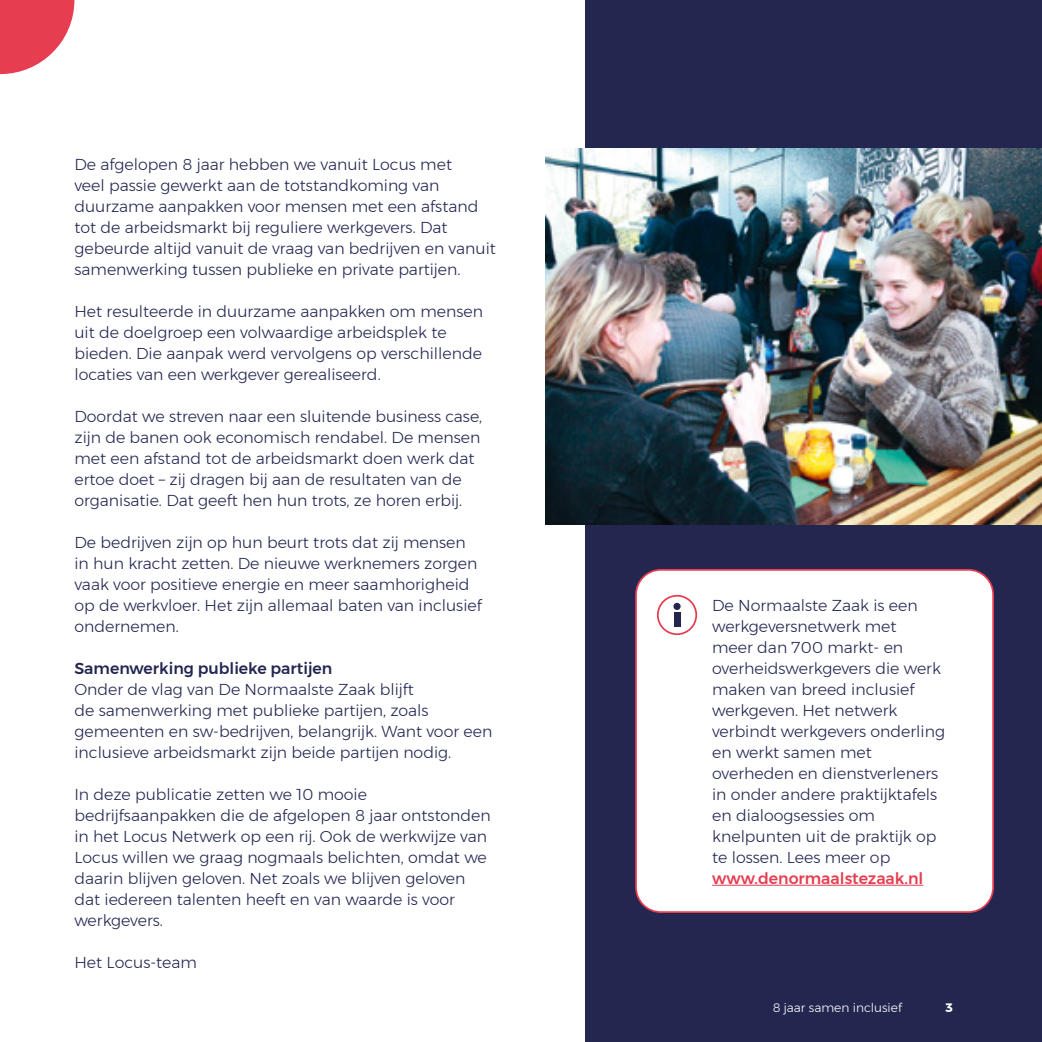
<style>
.page{position:relative;width:1042px;height:1042px;background:#fff}
.page>*{position:absolute;margin:0;border:0;box-sizing:border-box;transform-origin:0 0}
.t1{font:300 15.75px/21px "Montserrat";color:#232750}
.t2{font:500 15.75px "Montserrat";color:#232750}
.t3{font:500 15.75px "Montserrat";color:#e63d51}
.t4{font:300 12.25px "Montserrat";color:#fff}
.t5{font:700 12.25px "Montserrat";color:#fff}
</style>
<div class="page">
<div style="left:585px;top:0;width:457px;height:1042px;background:#232750"></div>
<div style="left:636px;top:570px;width:357px;height:342px;background:#fff;border-radius:25px"></div>
<div style="left:635px;top:569px;width:359px;height:344px;border:2px solid #e63d51;border-radius:25px"></div>
<img style="left:546px;top:149px;width:496px;height:375px">
<hr style="left:712px;top:885px;width:211px;height:1px;background:#e63d51">
<div style="left:657px;top:595px;width:40px;height:40px;border:2px solid #e63d51;border-radius:50%"></div>
<div style="left:673px;top:603px;width:7px;height:7px;background:#232750;border-radius:50%"></div>
<div style="left:674px;top:612px;width:6px;height:15px;background:#232750"></div>
<svg style="left:0;top:0;width:74px;height:74px"></svg>
<p class="t1" style="left:74px;top:153px;width:423px">De afgelopen 8 jaar hebben we vanuit Locus met<br>veel passie gewerkt aan de totstandkoming van duurzame aanpakken voor mensen met een afstand tot de arbeidsmarkt bij reguliere werkgevers. Dat gebeurde altijd vanuit de vraag van bedrijven en vanuit samenwerking tussen publieke en private partijen.</p>
<p class="t1" style="left:74px;top:300px;width:410px">Het resulteerde in duurzame aanpakken om mensen uit de doelgroep een volwaardige arbeidsplek te bieden. Die aanpak werd vervolgens op verschillende locaties van een werkgever gerealiseerd.</p>
<p class="t1" style="left:74px;top:405px;width:409px">Doordat we streven naar een sluitende business case, zijn de banen ook economisch rendabel. De mensen met een afstand tot de arbeidsmarkt doen werk dat ertoe doet – zij dragen bij aan de resultaten van de organisatie. Dat geeft hen hun trots, ze horen erbij.</p>
<p class="t1" style="left:74px;top:531px;width:409px">De bedrijven zijn op hun beurt trots dat zij mensen in hun kracht zetten. De nieuwe werknemers zorgen vaak voor positieve energie en meer saamhorigheid op de werkvloer. Het zijn allemaal baten van inclusief ondernemen.</p>
<p class="t2" style="left:74px;top:656px;width:259px">Samenwerking publieke partijen</p>
<p class="t1" style="left:74px;top:678px;width:419px">Onder de vlag van De Normaalste Zaak blijft<br>de samenwerking met publieke partijen, zoals gemeenten en sw-bedrijven, belangrijk. Want voor een inclusieve arbeidsmarkt zijn beide partijen nodig.</p>
<p class="t1" style="left:74px;top:783px;width:418px">In deze publicatie zetten we 10 mooie bedrijfsaanpakken die de afgelopen 8 jaar ontstonden in het Locus Netwerk op een rij. Ook de werkwijze van Locus willen we graag nogmaals belichten, omdat we daarin blijven geloven. Net zoals we blijven geloven dat iedereen talenten heeft en van waarde is voor werkgevers.</p>
<p class="t1" style="left:74px;top:951px;width:124px">Het Locus-team</p>
<p class="t1" style="left:712px;top:594px;width:234px">De Normaalste Zaak is een werkgeversnetwerk met<br>meer dan 700 markt- en overheidswerkgevers die werk maken van breed inclusief werkgeven. Het netwerk verbindt werkgevers onderling en werkt samen met overheden en dienstverleners in onder andere praktijktafels en dialoogsessies om knelpunten uit de praktijk op te lossen. Lees meer op</p>
<p class="t3" style="left:712px;top:866px;width:213px">www.denormaalstezaak.nl</p>
<p class="t4" style="left:772px;top:998px;width:131px">8 jaar samen inclusief</p>
<p class="t5" style="left:945px;top:997px;width:9px">3</p>
</div>
